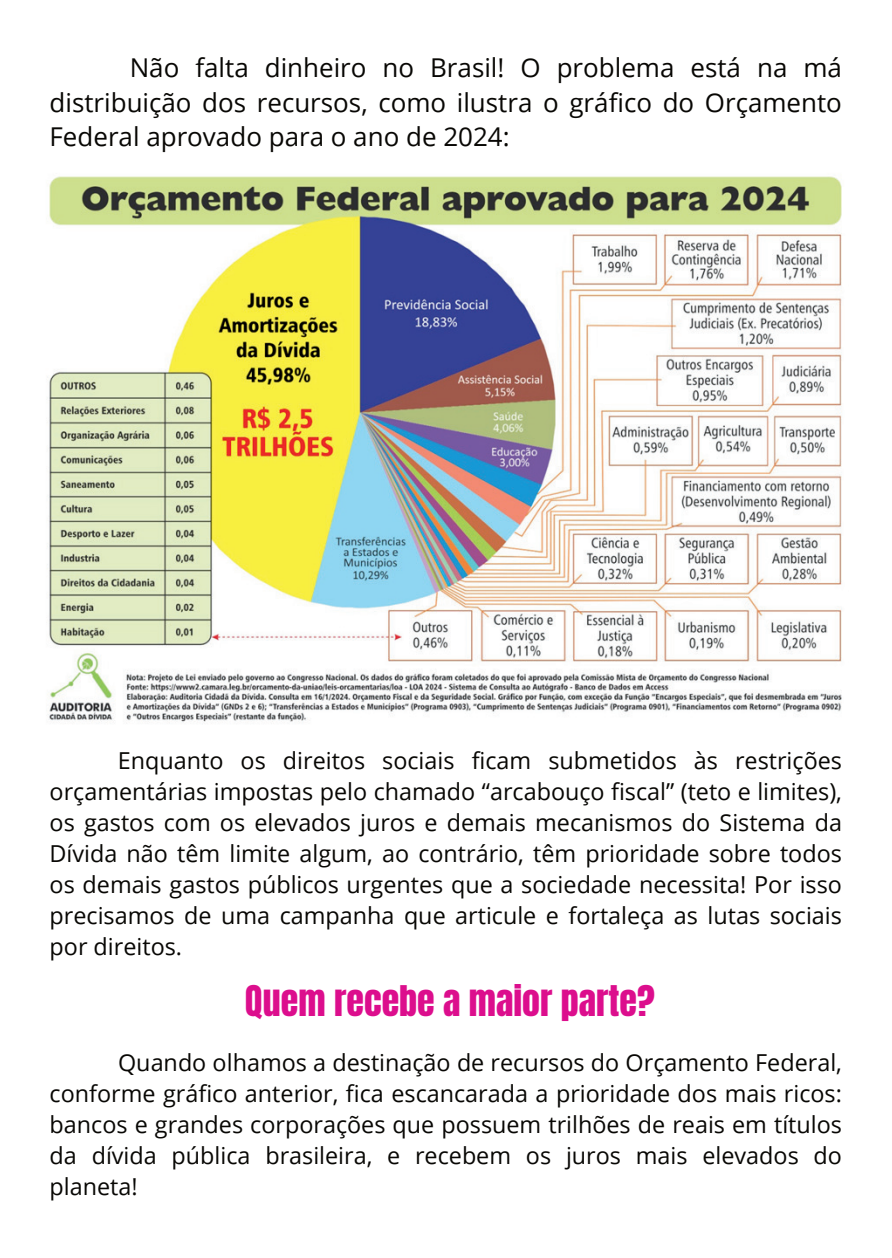
<style>
.page{position:relative;width:892px;height:1258px;background:#fff}
.page>*{position:absolute;margin:0;border:0;box-sizing:border-box;transform-origin:0 0}
.t1{font:36px "Anton";color:#dc0e8d}
.t2{font:25.8px/34.5px "Open Sans";color:#080704;text-align:justify}
.t3{font:23.4px/31.2px "Open Sans";color:#080704;text-align:justify}
</style>
<div class="page">
<img style="left:47px;top:176px;width:795px;height:546px">
<p class="t2" style="left:50px;top:50px;width:793px;text-indent:80px">Não falta dinheiro no Brasil! O problema está na má distribuição dos recursos, como ilustra o gráfico do Orçamento Federal aprovado para o ano de 2024:</p>
<p class="t3" style="left:50px;top:744px;width:793px;text-indent:68px">Enquanto os direitos sociais ficam submetidos às restrições orçamentárias impostas pelo chamado “arcabouço fiscal” (teto e limites), os gastos com os elevados juros e demais mecanismos do Sistema da Dívida não têm limite algum, ao contrário, têm prioridade sobre todos os demais gastos públicos urgentes que a sociedade necessita! Por isso precisamos de uma campanha que articule e fortaleça as lutas sociais por direitos.</p>
<h1 class="t1" style="left:245px;top:983px;width:411px">Quem recebe a maior parte?</h1>
<p class="t3" style="left:50px;top:1046px;width:793px;text-indent:68px">Quando olhamos a destinação de recursos do Orçamento Federal, conforme gráfico anterior, fica escancarada a prioridade dos mais ricos: bancos e grandes corporações que possuem trilhões de reais em títulos da dívida pública brasileira, e recebem os juros mais elevados do planeta!</p>
</div>
